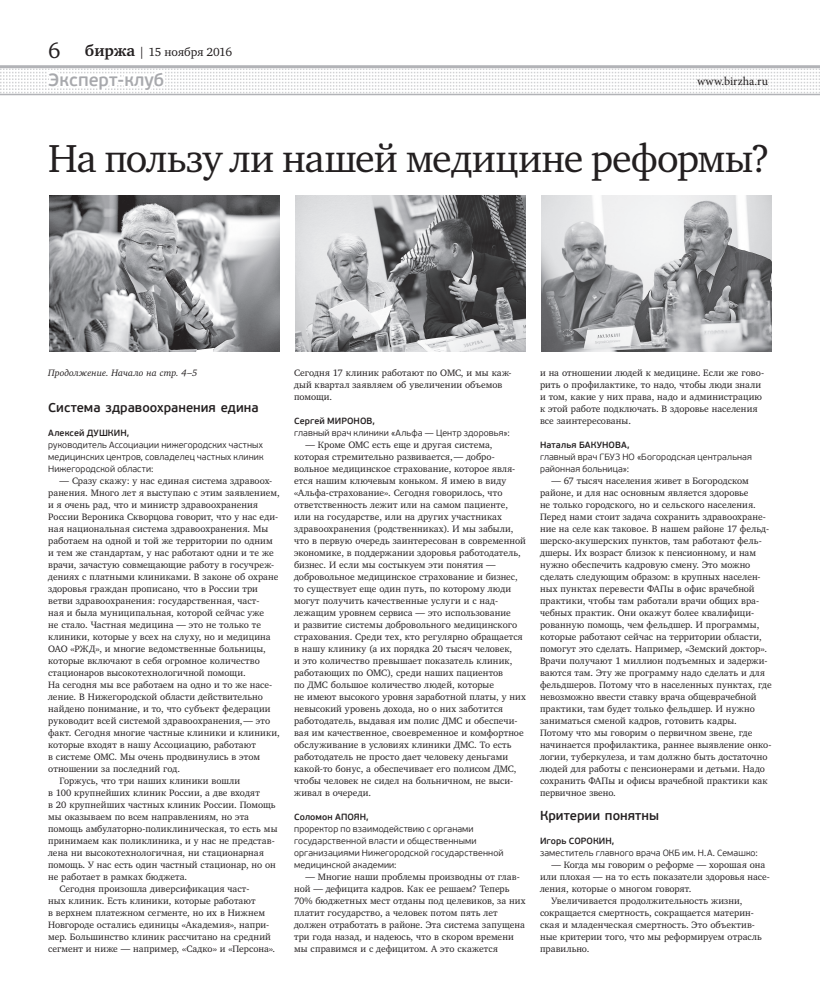
<style>
.page{position:relative;width:820px;height:993px;background:#fff}
.page>*{position:absolute;margin:0;border:0;box-sizing:border-box;transform-origin:0 0}
.t1{font:40px "Charter C";letter-spacing:-.02em;color:#231f20}
.t2{font:600 18px "PF Beau Sans Pro";color:#a8a9ad}
.t3{font:600 13px "PF Beau Sans Pro";color:#231f20}
.t4{font:12px "Charter C";color:#231f20}
.t5{font:12px "Minion Pro";color:#231f20}
.t6{font:9.5px/12px "Charter C";letter-spacing:.005em;color:#231f20}
.t7{font:italic 9.5px "Charter C";color:#231f20}
.t8{font:300 9px/12px "PF Beau Sans Pro";letter-spacing:.01em;color:#231f20}
.t9{font:600 9px "PF Beau Sans Pro";letter-spacing:.01em;color:#231f20}
.s1{font-size:22px}
.s2{font-weight:700;font-size:16px}
</style>
<div class="page">
<svg style="left:0;top:65px;width:820px;height:31px"></svg>
<img style="left:50px;top:195px;width:230px;height:156px">
<img style="left:296px;top:195px;width:229px;height:156px">
<img style="left:541px;top:195px;width:230px;height:156px">
<p class="t4" style="left:48px;top:46px;width:185px"><span class="s1">6</span> <span class="s2">биржа</span> | 15 ноября 2016</p>
<h2 class="t2" style="left:48px;top:69px;width:117px">Эксперт-клуб</h2>
<p class="t5" style="left:697px;top:73px;width:72px">www.birzha.ru</p>
<h1 class="t1" style="left:48px;top:136px;width:723px">На пользу ли нашей медицине реформы?</h1>
<p class="t7" style="left:48px;top:367px;width:151px">Продолжение. Начало на стр. 4–5</p>
<h3 class="t3" style="left:48px;top:399px;width:212px">Система здравоохранения едина</h3>
<p class="t9" style="left:48px;top:427px;width:82px">Алексей Душкин,</p>
<p class="t8" style="left:48px;top:438px;width:217px;text-align:justify">руководитель Ассоциации нижегородских частных медицинских центров, совладелец частных клиник Нижегородской области:</p>
<p class="t6" style="left:60px;top:474px;width:214px">— Сразу скажу: у нас единая система здравоох-</p>
<p class="t6" style="left:48px;top:486px;width:233px">ранения. Много лет я выступаю с этим заявлением,</p>
<p class="t6" style="left:48px;top:498px;width:211px">и я очень рад, что и министр здравоохранения</p>
<p class="t6" style="left:48px;top:510px;width:231px">России Вероника Скворцова говорит, что у нас еди-</p>
<p class="t6" style="left:48px;top:522px;width:221px">ная национальная система здравоохранения. Мы</p>
<p class="t6" style="left:48px;top:534px;width:226px">работаем на одной и той же территории по одним</p>
<p class="t6" style="left:48px;top:546px;width:227px">и тем же стандартам, у нас работают одни и те же</p>
<p class="t6" style="left:48px;top:558px;width:227px">врачи, зачастую совмещающие работу в госучреж-</p>
<p class="t6" style="left:48px;top:570px;width:231px">дениях с платными клиниками. В законе об охране</p>
<p class="t6" style="left:48px;top:582px;width:211px">здоровья граждан прописано, что в России три</p>
<p class="t6" style="left:48px;top:594px;width:212px">ветви здравоохранения: государственная, част-</p>
<p class="t6" style="left:48px;top:606px;width:217px">ная и была муниципальная, которой сейчас уже</p>
<p class="t6" style="left:48px;top:618px;width:214px">не стало. Частная медицина — это не только те</p>
<p class="t6" style="left:48px;top:630px;width:224px">клиники, которые у всех на слуху, но и медицина</p>
<p class="t6" style="left:48px;top:642px;width:219px">ОАО «РЖД», и многие ведомственные больницы,</p>
<p class="t6" style="left:48px;top:654px;width:213px">которые включают в себя огромное количество</p>
<p class="t6" style="left:48px;top:666px;width:199px">стационаров высокотехнологичной помощи.</p>
<p class="t6" style="left:48px;top:678px;width:225px">На сегодня мы все работаем на одно и то же насе-</p>
<p class="t6" style="left:48px;top:690px;width:216px">ление. В Нижегородской области действительно</p>
<p class="t6" style="left:48px;top:702px;width:224px">найдено понимание, и то, что субъект федерации</p>
<p class="t6" style="left:48px;top:714px;width:223px">руководит всей системой здравоохранения,— это</p>
<p class="t6" style="left:48px;top:726px;width:233px">факт. Сегодня многие частные клиники и клиники,</p>
<p class="t6" style="left:48px;top:738px;width:209px">которые входят в нашу Ассоциацию, работают</p>
<p class="t6" style="left:48px;top:750px;width:213px">в системе ОМС. Мы очень продвинулись в этом</p>
<p class="t6" style="left:48px;top:762px;width:133px">отношении за последний год.</p>
<p class="t6" style="left:59px;top:774px;width:182px">Горжусь, что три наших клиники вошли</p>
<p class="t6" style="left:48px;top:786px;width:213px">в 100 крупнейших клиник России, а две входят</p>
<p class="t6" style="left:48px;top:798px;width:229px">в 20 крупнейших частных клиник России. Помощь</p>
<p class="t6" style="left:48px;top:810px;width:202px">мы оказываем по всем направлениям, но эта</p>
<p class="t6" style="left:48px;top:822px;width:231px">помощь амбулаторно-поликлиническая, то есть мы</p>
<p class="t6" style="left:48px;top:834px;width:228px">принимаем как поликлиника, и у нас не представ-</p>
<p class="t6" style="left:48px;top:846px;width:217px">лена ни высокотехнологичная, ни стационарная</p>
<p class="t6" style="left:48px;top:858px;width:229px">помощь. У нас есть один частный стационар, но он</p>
<p class="t6" style="left:48px;top:870px;width:140px">не работает в рамках бюджета.</p>
<p class="t6" style="left:59px;top:882px;width:191px">Сегодня произошла диверсификация част-</p>
<p class="t6" style="left:48px;top:894px;width:209px">ных клиник. Есть клиники, которые работают</p>
<p class="t6" style="left:48px;top:906px;width:218px">в верхнем платежном сегменте, но их в Нижнем</p>
<p class="t6" style="left:48px;top:918px;width:222px">Новгороде остались единицы «Академия», напри-</p>
<p class="t6" style="left:48px;top:930px;width:224px">мер. Большинство клиник рассчитано на средний</p>
<p class="t6" style="left:48px;top:942px;width:228px">сегмент и ниже — например, «Садко» и «Персона».</p>
<p class="t6" style="left:294px;top:366px;width:219px">Сегодня 17 клиник работают по ОМС, и мы каж&shy;дый квартал заявляем об увеличении объемов помощи.</p>
<p class="t9" style="left:294px;top:415px;width:82px">Сергей Миронов,</p>
<p class="t8" style="left:294px;top:426px;width:217px">главный врач клиники «Альфа — Центр здоровья»:</p>
<p class="t6" style="left:294px;top:438px;width:233px;text-indent:11px">— Кроме ОМС есть еще и другая система, которая стремительно развивается,— добро&shy;вольное медицинское страхование, которое явля&shy;ется нашим ключевым коньком. Я имею в виду «Альфа-страхование». Сегодня говорилось, что ответственность лежит или на самом пациенте, или на государстве, или на других участниках здравоохранения (родственниках). И мы забыли, что в первую очередь заинтересован в современной экономике, в поддержании здоровья работодатель, бизнес. И если мы состыкуем эти понятия — добровольное медицинское страхование и бизнес, то существует еще один путь, по которому люди могут получить качественные услуги и с над&shy;лежащим уровнем сервиса — это использование<br>и развитие системы добровольного медицинского страхования. Среди тех, кто регулярно обращается в нашу клинику (а их порядка 20 тысяч человек,<br>и это количество превышает показатель клиник, работающих по ОМС), среди наших пациентов<br>по ДМС большое количество людей, которые<br>не имеют высокого уровня заработной платы, у них невысокий уровень дохода, но о них заботится работодатель, выдавая им полис ДМС и обеспечи&shy;вая им качественное, своевременное и комфортное обслуживание в условиях клиники ДМС. То есть работодатель не просто дает человеку деньгами какой-то бонус, а обеспечивает его полисом ДМС, чтобы человек не сидел на больничном, не выси&shy;живал в очереди.</p>
<p class="t9" style="left:294px;top:811px;width:76px">Соломон Апоян,</p>
<p class="t8" style="left:294px;top:822px;width:211px">проректор по взаимодействию с органами государственной власти и общественными организациями Нижегородской государственной медицинской академии:</p>
<p class="t6" style="left:294px;top:870px;width:233px;text-indent:11px">— Многие наши проблемы производны от глав&shy;ной — дефицита кадров. Как ее решаем? Теперь 70% бюджетных мест отданы под целевиков, за них платит государство, а человек потом пять лет должен отработать в районе. Эта система запущена три года назад, и надеюсь, что в скором времени мы справимся и с дефицитом. А это скажется</p>
<p class="t6" style="left:540px;top:366px;width:225px">и на отношении людей к медицине. Если же гово&shy;рить о профилактике, то надо, чтобы люди знали и том, какие у них права, надо и администрацию к этой работе подключать. В здоровье населения все заинтересованы.</p>
<p class="t9" style="left:540px;top:439px;width:91px">Наталья Бакунова,</p>
<p class="t8" style="left:540px;top:450px;width:213px">главный врач ГБУЗ НО «Богородская центральная районная больница»:</p>
<p class="t6" style="left:539px;top:474px;width:233px;text-indent:11px">— 67 тысяч населения живет в Богородском районе, и для нас основным является здоровье<br>не только городского, но и сельского населения.<br>Перед нами стоит задача сохранить здравоохране&shy;ние на селе как таковое. В нашем районе 17 фельд&shy;шерско-акушерских пунктов, там работают фель&shy;дшеры. Их возраст близок к пенсионному, и нам нужно обеспечить кадровую смену. Это можно сделать следующим образом: в крупных населен&shy;ных пунктах перевести ФАПы в офис врачебной практики, чтобы там работали врачи общих вра&shy;чебных практик. Они окажут более квалифици&shy;рованную помощь, чем фельдшер. И программы, которые работают сейчас на территории области, помогут это сделать. Например, «Земский доктор».<br>Врачи получают 1 миллион подъемных и задержи&shy;ваются там. Эту же программу надо сделать и для фельдшеров. Потому что в населенных пунктах, где невозможно ввести ставку врача общеврачебной практики, там будет только фельдшер. И нужно заниматься сменой кадров, готовить кадры.<br>Потому что мы говорим о первичном звене, где начинается профилактика, раннее выявление онко&shy;логии, туберкулеза, и там должно быть достаточно людей для работы с пенсионерами и детьми. Надо сохранить ФАПы и офисы врачебной практики как первичное звено.</p>
<h3 class="t3" style="left:540px;top:807px;width:120px">Критерии понятны</h3>
<p class="t9" style="left:540px;top:835px;width:76px">Игорь Сорокин,</p>
<p class="t8" style="left:540px;top:846px;width:219px">заместитель главного врача ОКБ им. Н.А. Семашко:</p>
<p class="t6" style="left:551px;top:858px;width:215px">— Когда мы говорим о реформе — хорошая она</p>
<p class="t6" style="left:540px;top:870px;width:231px">или плохая — на то есть показатели здоровья насе-</p>
<p class="t6" style="left:540px;top:882px;width:153px">ления, которые о многом говорят.</p>
<p class="t6" style="left:551px;top:894px;width:192px">Увеличивается продолжительность жизни,</p>
<p class="t6" style="left:540px;top:906px;width:215px">сокращается смертность, сокращается материн-</p>
<p class="t6" style="left:540px;top:918px;width:216px">ская и младенческая смертность. Это объектив-</p>
<p class="t6" style="left:540px;top:930px;width:223px">ные критерии того, что мы реформируем отрасль</p>
<p class="t6" style="left:540px;top:942px;width:51px">правильно.</p>
</div>
